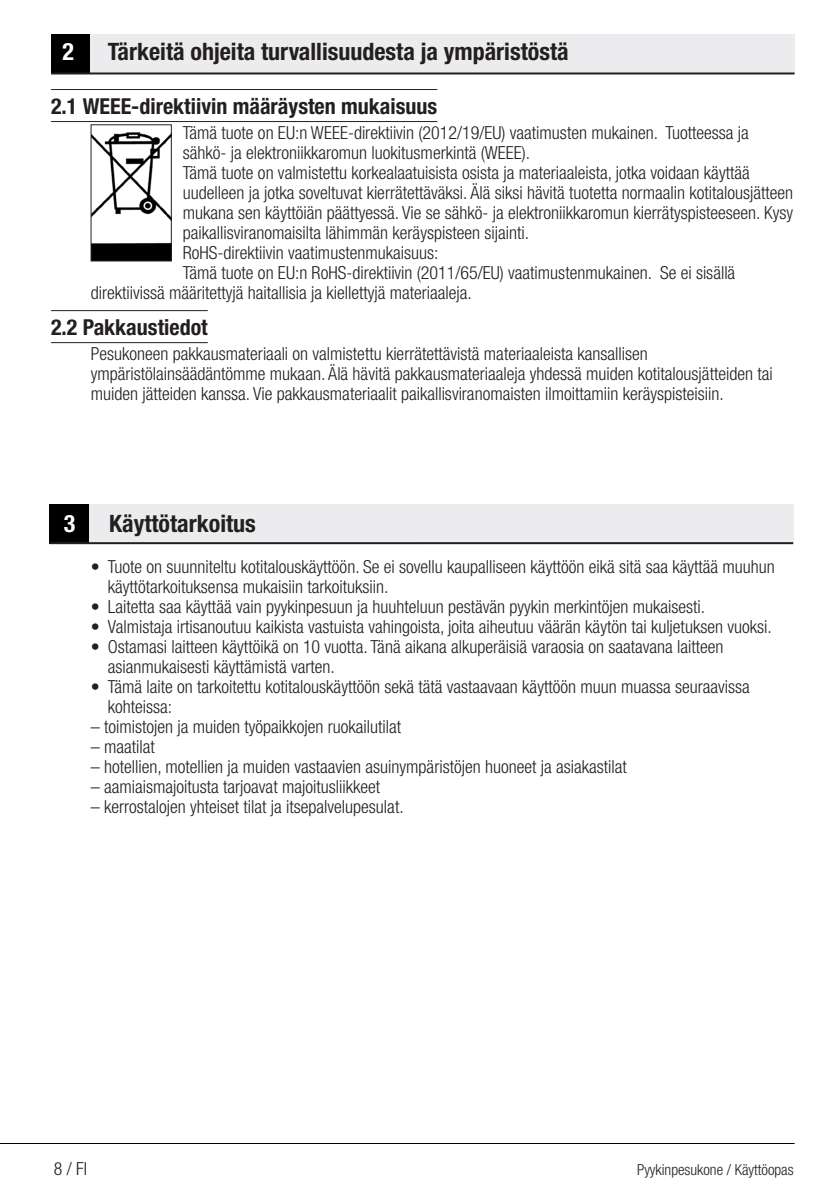
<style>
.page{position:relative;width:840px;height:1191px;background:#fff}
.page>*{position:absolute;margin:0;border:0;box-sizing:border-box;transform-origin:0 0}
.Unite_Baslik{font:700 condensed 24px "Helvetica Neue LT Pro";color:#231f20}
.Unite_Baslik-2{font:700 condensed 24px "Helvetica Neue LT Pro";color:#fff}
.Konu_Baslik{font:700 condensed 22px "Helvetica Neue LT Pro";color:#231f20}
.Normal_Yazi{font:300 condensed 18px/20px "Helvetica Neue LT Pro";color:#231f20}
.Girintili_Yazi{font:300 condensed 18px/20px "Helvetica Neue LT Pro";color:#231f20}
.t1{font:300 condensed 15.2px "Helvetica Neue LT Pro";color:#231f20}
</style>
<div class="page">
<hr style="left:0;top:1143px;width:794px;height:1px;background:#000">
<div style="left:51px;top:34px;width:39px;height:40px;background:#000"></div>
<div style="left:90px;top:34px;width:704px;height:40px;background:#ececee"></div>
<hr style="left:51px;top:72px;width:743px;height:2px;background:#231f20">
<hr style="left:51px;top:121px;width:386px;height:1px;background:#231f20">
<hr style="left:51px;top:342px;width:157px;height:1px;background:#231f20">
<hr style="left:51px;top:89px;width:386px;height:1px;background:#231f20">
<img style="left:93px;top:132px;width:76px;height:127px">
<div style="left:91px;top:124px;width:80px;height:137px;border:1px solid #231f20"></div>
<hr style="left:51px;top:310px;width:157px;height:1px;background:#231f20">
<div style="left:50px;top:504px;width:39px;height:39px;background:#000"></div>
<div style="left:89px;top:504px;width:703px;height:39px;background:#ececee"></div>
<hr style="left:50px;top:542px;width:742px;height:2px;background:#231f20">
<p class="Unite_Baslik-2" style="left:62px;top:37px;width:13px">2</p>
<p class="Unite_Baslik" style="left:108px;top:37px;width:462px">Tärkeitä ohjeita turvallisuudesta ja ympäristöstä</p>
<p class="Konu_Baslik" style="left:51px;top:92px;width:387px">2.1 WEEE-direktiivin määräysten mukaisuus</p>
<p class="Normal_Yazi" style="left:183px;top:123px;width:567px">Tämä tuote on EU:n WEEE-direktiivin (2012/19/EU) vaatimusten mukainen. Tuotteessa ja sähkö- ja elektroniikkaromun luokitusmerkintä (WEEE).</p>
<p class="Normal_Yazi" style="left:183px;top:163px;width:611px">Tämä tuote on valmistettu korkealaatuisista osista ja materiaaleista, jotka voidaan käyttää uudelleen ja jotka soveltuvat kierrätettäväksi. Älä siksi hävitä tuotetta normaalin kotitalousjätteen mukana sen käyttöiän päättyessä. Vie se sähkö- ja elektroniikkaromun kierrätyspisteeseen. Kysy paikallisviranomaisilta lähimmän keräyspisteen sijainti.</p>
<p class="Normal_Yazi" style="left:183px;top:243px;width:257px">RoHS-direktiivin vaatimustenmukaisuus:</p>
<p class="Normal_Yazi" style="left:91px;top:263px;width:645px;text-indent:92px">Tämä tuote on EU:n RoHS-direktiivin (2011/65/EU) vaatimustenmukainen. Se ei sisällä direktiivissä määritettyjä haitallisia ja kiellettyjä materiaaleja.</p>
<p class="Konu_Baslik" style="left:51px;top:313px;width:158px">2.2 Pakkaustiedot</p>
<p class="Normal_Yazi" style="left:91px;top:344px;width:683px">Pesukoneen pakkausmateriaali on valmistettu kierrätettävistä materiaaleista kansallisen ympäristölainsäädäntömme mukaan. Älä hävitä pakkausmateriaaleja yhdessä muiden kotitalousjätteiden tai muiden jätteiden kanssa. Vie pakkausmateriaalit paikallisviranomaisten ilmoittamiin keräyspisteisiin.</p>
<p class="Unite_Baslik-2" style="left:64px;top:509px;width:13px">3</p>
<p class="Unite_Baslik" style="left:109px;top:509px;width:148px">Käyttötarkoitus</p>
<p class="Girintili_Yazi" style="left:108px;top:557px;width:668px;text-indent:-17px">• Tuote on suunniteltu kotitalouskäyttöön. Se ei sovellu kaupalliseen käyttöön eikä sitä saa käyttää muuhun käyttötarkoituksensa mukaisiin tarkoituksiin.</p>
<p class="Girintili_Yazi" style="left:91px;top:597px;width:615px">• Laitetta saa käyttää vain pyykinpesuun ja huuhteluun pestävän pyykin merkintöjen mukaisesti.</p>
<p class="Girintili_Yazi" style="left:91px;top:617px;width:682px">• Valmistaja irtisanoutuu kaikista vastuista vahingoista, joita aiheutuu väärän käytön tai kuljetuksen vuoksi.</p>
<p class="Girintili_Yazi" style="left:108px;top:637px;width:617px;text-indent:-17px">• Ostamasi laitteen käyttöikä on 10 vuotta. Tänä aikana alkuperäisiä varaosia on saatavana laitteen asianmukaisesti käyttämistä varten.</p>
<p class="Girintili_Yazi" style="left:108px;top:677px;width:643px;text-indent:-17px">• Tämä laite on tarkoitettu kotitalouskäyttöön sekä tätä vastaavaan käyttöön muun muassa seuraavissa kohteissa:</p>
<p class="Girintili_Yazi" style="left:91px;top:717px;width:312px">– toimistojen ja muiden työpaikkojen ruokailutilat</p>
<p class="Girintili_Yazi" style="left:91px;top:737px;width:66px">– maatilat</p>
<p class="Girintili_Yazi" style="left:91px;top:757px;width:537px">– hotellien, motellien ja muiden vastaavien asuinympäristöjen huoneet ja asiakastilat</p>
<p class="Girintili_Yazi" style="left:91px;top:777px;width:290px">– aamiaismajoitusta tarjoavat majoitusliikkeet</p>
<p class="Girintili_Yazi" style="left:91px;top:797px;width:314px">– kerrostalojen yhteiset tilat ja itsepalvelupesulat.</p>
<p class="Normal_Yazi" style="left:54px;top:1158px;width:35px">8 / FI</p>
<p class="t1" style="left:636px;top:1160px;width:158px">Pyykinpesukone / Käyttöopas</p>
</div>
